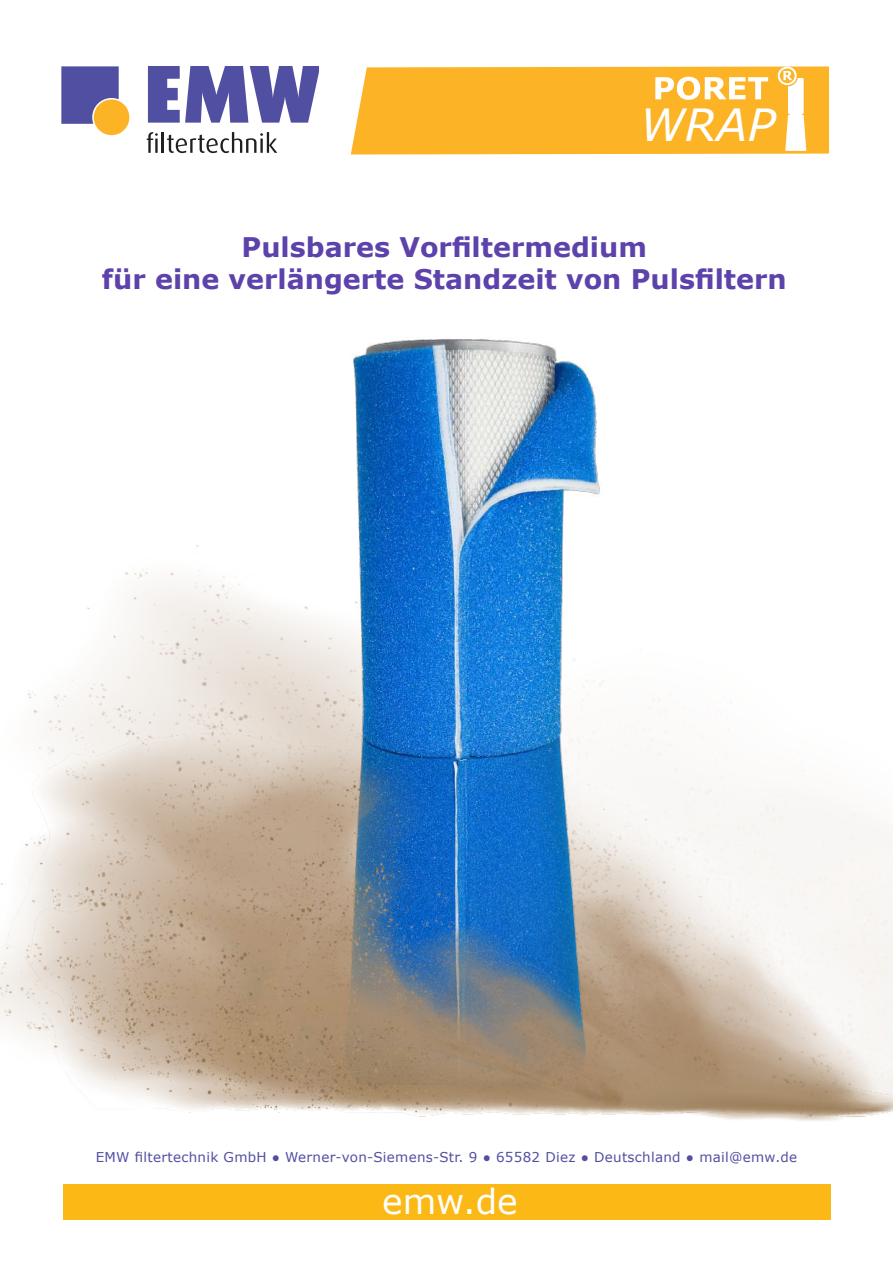
<style>
.page{position:relative;width:893px;height:1263px;background:#fff}
.page>*{position:absolute;margin:0;border:0;box-sizing:border-box;transform-origin:0 0}
.t1{font:italic 44.7px "Verdana";color:#fff}
.t2{font:34.5px "Verdana";color:#fff}
.t3{font:700 27px/32.4px "Verdana";color:#5d42ab;text-align:center}
.t4{font:13.5px "Verdana";letter-spacing:.02em;color:#524fa2}
</style>
<div class="page">
<svg style="left:147px;top:132px;width:11px;height:21px"></svg>
<hr style="left:162px;top:132px;width:2px;height:21px;background:#231f20">
<svg style="left:167px;top:132px;width:110px;height:21px"></svg>
<svg style="left:148px;top:66px;width:171px;height:57px"></svg>
<div style="left:94px;top:99px;width:35px;height:36px;background:#fcb325;border-radius:50%"></div>
<svg style="left:61px;top:66px;width:58px;height:58px"></svg>
<div style="left:62px;top:1184px;width:768px;height:36px;background:#fcb814"></div>
<img style="left:0;top:339px;width:600px;height:684px">
<img style="left:6px;top:733px;width:352px;height:379px">
<img style="left:275px;top:912px;width:83px;height:201px">
<img style="left:358px;top:600px;width:535px;height:521px">
<svg style="left:351px;top:66px;width:478px;height:88px"></svg>
<h1 class="t1" style="left:639px;top:94px;width:137px">WRAP</h1>
<h3 class="t3" style="left:102px;top:230px;width:686px">Pulsbares Vorfiltermedium<br>für eine verlängerte Standzeit von Pulsfiltern</h3>
<p class="t4" style="left:96px;top:1148px;width:703px">EMW filtertechnik GmbH ● Werner-von-Siemens-Str. 9 ● 65582 Diez ● Deutschland ● mail@emw.de</p>
<h2 class="t2" style="left:382px;top:1177px;width:137px">emw.de</h2>
</div>
